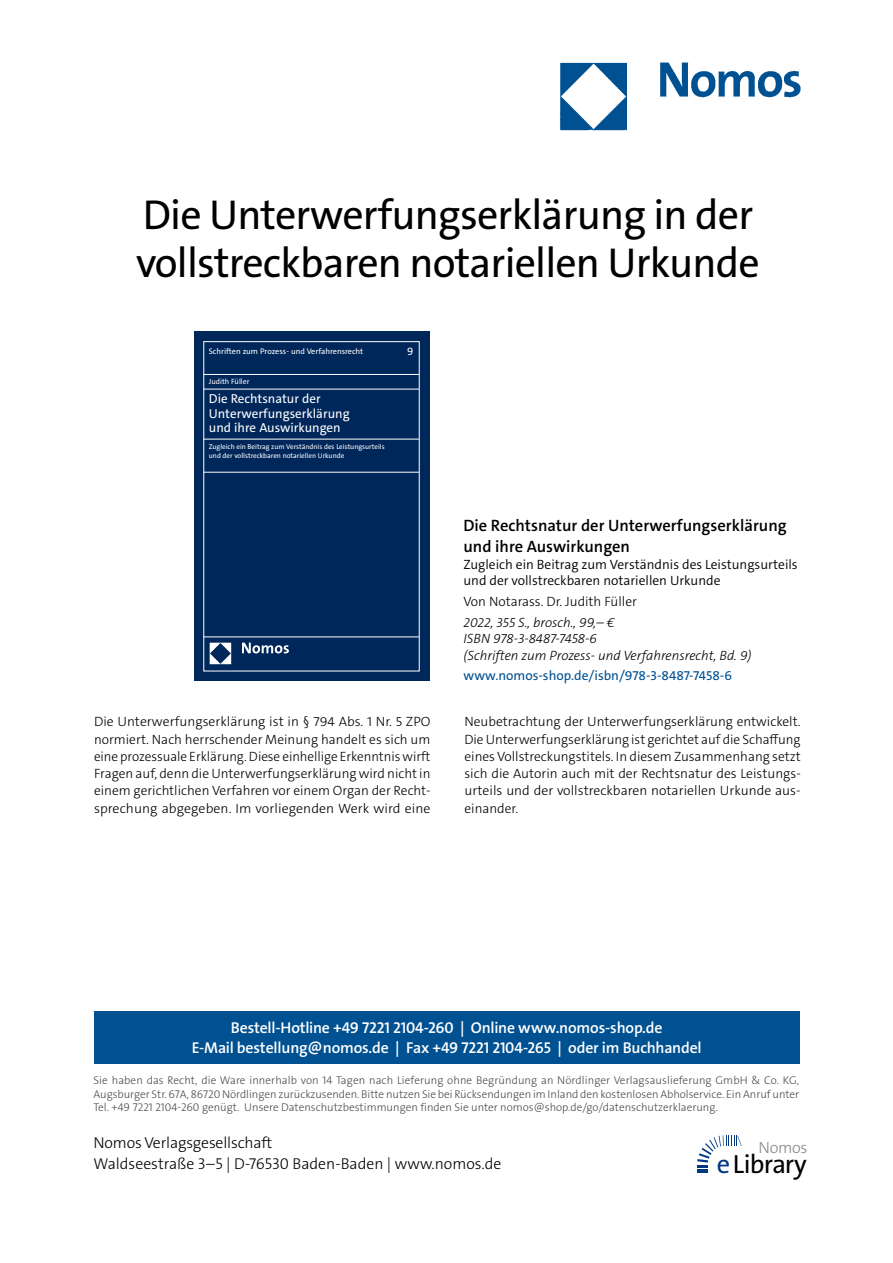
<style>
.page{position:relative;width:893px;height:1263px;background:#fff}
.page>*{position:absolute;margin:0;border:0;box-sizing:border-box;transform-origin:0 0}
.t1{font:42px/48px "The Sans Os F";letter-spacing:-.02em;color:#000}
.t2{font:26.4px "The Sans Os F";letter-spacing:-.03em;color:#000}
.t3{font:600 16.5px/21px "The Sans C5";color:#000}
.t4{font:300 16.2px "The Sans Os F";letter-spacing:-.02em;color:#87888a}
.t5{font:600 15.75px/21px "The Sans Os F";letter-spacing:-.01em;color:#fff;text-align:center}
.t6{font:300 15.75px/21px "The Sans Os F";color:#000}
.t7{font:300 13.5px/17.2px "The Sans C5";color:#000;text-align:justify}
.t8{font:300 13.5px/16.5px "The Sans C5";color:#000}
.t9{font:italic 300 13.5px/16.5px "The Sans C5";color:#000}
.t10{font:13.5px "The Sans C5";color:#005192}
.t11{font:13.05px/14.1px "The Sans C5";color:#fff}
.t12{font:300 11.25px/13.5px "The Sans Os F";color:#4b4b4d;text-align:justify}
.t13{font:10.8px "The Sans C5";color:#fff}
.t14{font:8.1px "The Sans C5";color:#fff}
.t15{font:7.65px "The Sans C5";color:#fff}
.t16{font:7.05px/8.4px "The Sans C5";color:#fff}
.s1{color:#003882}
</style>
<div class="page">
<img style="left:559px;top:62px;width:242px;height:69px">
<div style="left:94px;top:1011px;width:705px;height:52px;background:#005192"></div>
<svg style="left:697px;top:1135px;width:45px;height:38px"></svg>
<div style="left:194px;top:331px;width:236px;height:349px;background:#00275a"></div>
<hr style="left:203px;top:374px;width:216px;height:1px;background:#fff">
<hr style="left:203px;top:439px;width:216px;height:1px;background:#fff">
<hr style="left:203px;top:472px;width:216px;height:1px;background:#fff">
<hr style="left:203px;top:637px;width:216px;height:1px;background:#fff">
<svg style="left:242px;top:643px;width:47px;height:10px"></svg>
<svg style="left:210px;top:643px;width:21px;height:21px"></svg>
<hr style="left:203px;top:389px;width:216px;height:1px;background:#fff">
<h1 class="t1" style="left:136px;top:195px;width:625px">Die Unterwerfungserklärung in der vollstreckbaren notariellen Urkunde</h1>
<p class="t14" style="left:209px;top:346px;width:156px">Schriften zum Prozess- und Verfahrensrecht</p>
<p class="t13" style="left:407px;top:345px;width:8px">9</p>
<p class="t15" style="left:209px;top:376px;width:42px">Judith Füller</p>
<p class="t11" style="left:209px;top:392px;width:142px">Die Rechtsnatur der<br>Unterwerfungserklärung und ihre Auswirkungen</p>
<p class="t16" style="left:209px;top:443px;width:177px">Zugleich ein Beitrag zum Verständnis des Leistungsurteils und der vollstreckbaren notariellen Urkunde</p>
<p class="t3" style="left:463px;top:515px;width:325px">Die Rechtsnatur der Unterwerfungserklärung und ihre Auswirkungen</p>
<p class="t8" style="left:463px;top:556px;width:336px">Zugleich ein Beitrag zum Verständnis des Leistungsurteils und der vollstreckbaren notariellen Urkunde</p>
<p class="t7" style="left:463px;top:593px;width:175px">Von Notarass. Dr. Judith Füller</p>
<p class="t9" style="left:463px;top:614px;width:290px">2022, 355 S., brosch., 99,– €<br>ISBN 978-3-8487-7458-6<br>(Schriften zum Prozess- und Verfahrensrecht, Bd. 9)</p>
<p class="t10" style="left:463px;top:667px;width:270px">www.nomos-shop.de/isbn/978-3-8487-7458-6</p>
<p class="t7" style="left:94px;top:713px;width:338px">Die Unterwerfungserklärung ist in § 794 Abs. 1 Nr. 5 ZPO normiert. Nach herrschender Meinung handelt es sich um eine prozessuale Erklärung. Diese einhellige Erkenntnis wirft Fragen auf, denn die Unterwerfungserklärung wird nicht in einem gerichtlichen Verfahren vor einem Organ der Recht&shy;sprechung abgegeben. Im vorliegenden Werk wird eine</p>
<p class="t7" style="left:464px;top:713px;width:338px">Neubetrachtung der Unterwerfungserklärung entwickelt.<br>Die Unterwerfungserklärung ist gerichtet auf die Schaffung eines Vollstreckungstitels. In diesem Zusammenhang setzt sich die Autorin auch mit der Rechtsnatur des Leistungs&shy;urteils und der vollstreckbaren notariellen Urkunde aus&shy;einander.</p>
<p class="t5" style="left:192px;top:1017px;width:511px">Bestell-Hotline +49 7221 2104-260 | Online www.nomos-shop.de<br>E-Mail bestellung@nomos.de | Fax +49 7221 2104-265 | oder im Buchhandel</p>
<p class="t12" style="left:94px;top:1074px;width:707px">Sie haben das Recht, die Ware innerhalb von 14 Tagen nach Lieferung ohne Begründung an Nördlinger Verlagsauslieferung GmbH &amp; Co. KG, Augsburger Str. 67A, 86720 Nördlingen zurückzusenden. Bitte nutzen Sie bei Rücksendungen im Inland den kostenlosen Abholservice. Ein Anruf unter Tel. +49 7221 2104-260 genügt. Unsere Datenschutzbestimmungen finden Sie unter nomos@shop.de/go/datenschutzerklaerung.</p>
<p class="t6" style="left:94px;top:1133px;width:409px">Nomos Verlagsgesellschaft<br>Waldseestraße 3–5 | D-76530 Baden-Baden | www.nomos.de</p>
<p class="t4" style="left:758px;top:1137px;width:51px">Nomos</p>
<h2 class="t2" style="left:717px;top:1153px;width:91px"><span class="s1">e</span>Library</h2>
</div>
